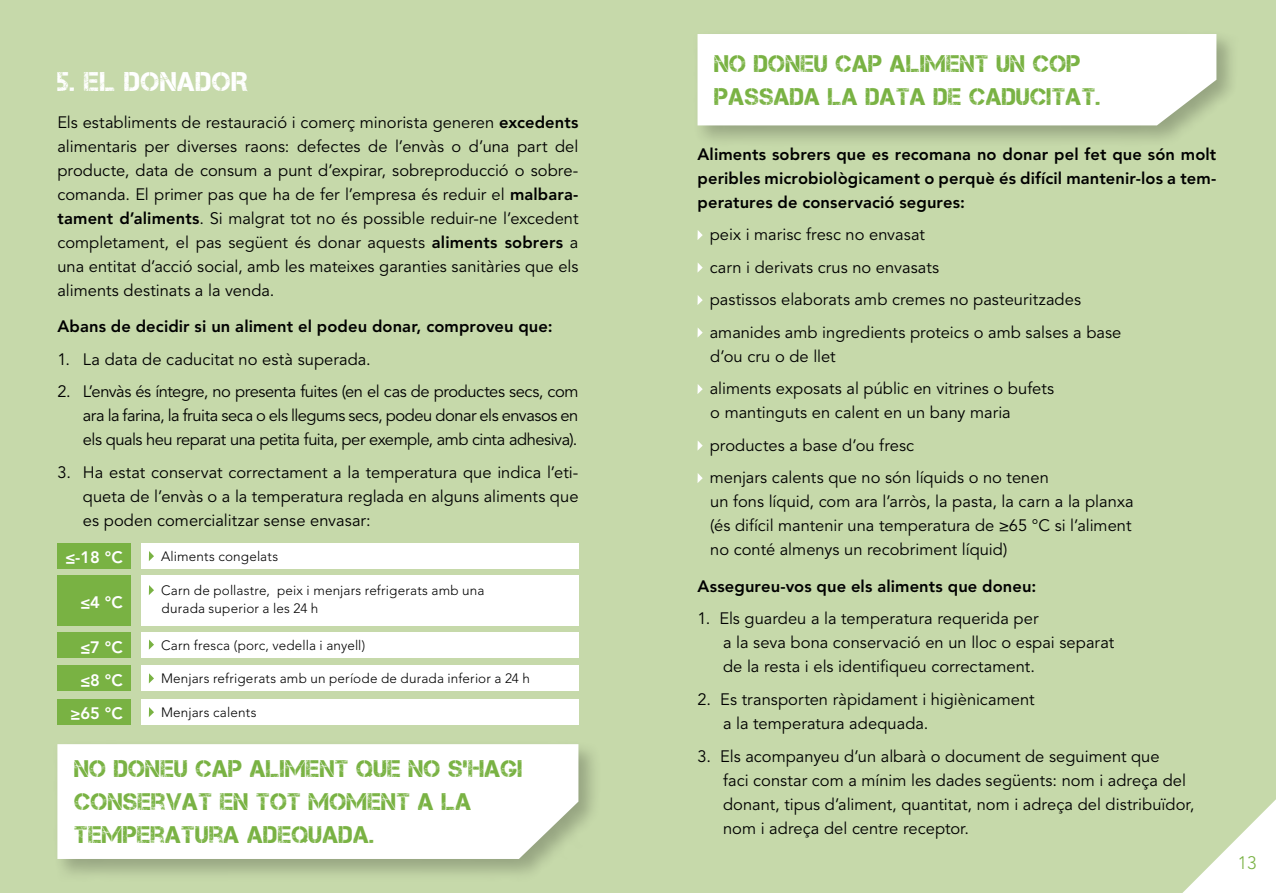
<style>
.page{position:relative;width:1276px;height:893px;background:#c6d9aa}
.page>*{position:absolute;margin:0;border:0;box-sizing:border-box;transform-origin:0 0}
.t1{font:27px "Captureit";letter-spacing:.03em;color:#fff}
.t2{font:24px/33px "Captureit";letter-spacing:.02em;color:#79b243}
.t3{font:300 18px "Avenir";color:#79b243}
.t4{font:16.5px/24px "Avenir";color:#000}
.t5{font:800 16.5px/24px "Avenir";letter-spacing:.005em;color:#000;text-align:justify}
.t6{font:800 16.5px/33.3px "Avenir";color:#fff;text-align:center}
.t7{font:300 13.5px/18px "Avenir";letter-spacing:.015em;color:#000}
.s1{font-weight:800}
.s2{font-family:"Helvetica Neue";font-weight:700}
.s3{font-family:"Helvetica Neue"}
</style>
<div class="page">
<div style="left:141px;top:543px;width:437px;height:26px;background:#fff"></div>
<div style="left:141px;top:575px;width:437px;height:50px;background:#fff"></div>
<div style="left:141px;top:632px;width:437px;height:25px;background:#fff"></div>
<div style="left:141px;top:665px;width:437px;height:26px;background:#fff"></div>
<div style="left:141px;top:699px;width:437px;height:26px;background:#fff"></div>
<svg style="left:149px;top:551px;width:5px;height:10px"></svg>
<svg style="left:149px;top:639px;width:5px;height:11px"></svg>
<svg style="left:149px;top:673px;width:5px;height:10px"></svg>
<svg style="left:149px;top:707px;width:5px;height:10px"></svg>
<svg style="left:149px;top:585px;width:5px;height:10px"></svg>
<div style="left:57px;top:543px;width:74px;height:26px;background:#79b243"></div>
<div style="left:57px;top:575px;width:74px;height:50px;background:#79b243"></div>
<div style="left:57px;top:632px;width:74px;height:25px;background:#79b243"></div>
<div style="left:57px;top:665px;width:74px;height:26px;background:#79b243"></div>
<div style="left:57px;top:699px;width:74px;height:26px;background:#79b243"></div>
<div style="left:53px;top:739px;width:549px;height:143px;background:#000;opacity:.24"></div>
<div style="left:57px;top:744px;width:521px;height:115px;background:#fff"></div>
<svg style="left:697px;top:230px;width:5px;height:10px"></svg>
<svg style="left:697px;top:263px;width:5px;height:10px"></svg>
<svg style="left:697px;top:295px;width:5px;height:10px"></svg>
<svg style="left:697px;top:328px;width:5px;height:10px"></svg>
<svg style="left:697px;top:384px;width:5px;height:10px"></svg>
<svg style="left:697px;top:441px;width:5px;height:10px"></svg>
<svg style="left:697px;top:473px;width:5px;height:10px"></svg>
<div style="left:693px;top:29px;width:546px;height:119px;background:#000;opacity:.24"></div>
<div style="left:697px;top:34px;width:519px;height:91px;background:#fff"></div>
<svg style="left:1182px;top:799px;width:94px;height:94px"></svg>
<h1 class="t1" style="left:57px;top:66px;width:192px">5. EL DONADOR</h1>
<p class="t4" style="left:57px;top:110px;width:522px;text-align:justify">Els establiments de restauració i comerç minorista generen <span class="s1">excedents </span>alimentaris per diverses raons: defectes de l’envàs o d’una part del producte, data de consum a punt d’expirar, sobreproducció o sobre&shy;comanda. El primer pas que ha de fer l’empresa és reduir el <span class="s1">malbara&shy;tament d’aliments</span>. Si malgrat tot no és possible reduir-ne l’excedent completament, el pas següent és donar aquests <span class="s1">aliments sobrers</span> a una entitat d’acció social, amb les mateixes garanties sanitàries que els aliments destinats a la venda.</p>
<p class="t5" style="left:57px;top:315px;width:497px">Abans de decidir si un aliment el podeu donar, comproveu que:</p>
<p class="t4" style="left:57px;top:348px;width:315px">1. La data de caducitat no està superada.</p>
<p class="t4" style="left:83px;top:380px;width:497px;text-align:justify;text-indent:-26px">2. L’envàs és íntegre, no presenta fuites (en el cas de productes secs, com ara la farina, la fruita seca o els llegums secs, podeu donar els envasos en els quals heu reparat una petita fuita, per exemple, amb cinta adhesiva).</p>
<p class="t4" style="left:83px;top:461px;width:497px;text-align:justify;text-indent:-26px">3. Ha estat conservat correctament a la temperatura que indica l’eti&shy;queta de l’envàs o a la temperatura reglada en alguns aliments que es poden comercialitzar sense envasar:</p>
<p class="t7" style="left:161px;top:547px;width:119px">Aliments congelats</p>
<p class="t6" style="left:65px;top:541px;width:59px"><span class="s2">≤</span>-18 °C</p>
<p class="t6" style="left:80px;top:586px;width:44px"><span class="s2">≤</span>4 °C</p>
<p class="t6" style="left:71px;top:630px;width:54px"><span class="s2">≤</span>7 °C <span class="s2">≤</span>8 °C <span class="s2">≥</span>65 °C</p>
<p class="t7" style="left:161px;top:581px;width:325px">Carn de pollastre, peix i menjars refrigerats amb una durada superior a les 24 h</p>
<p class="t7" style="left:161px;top:636px;width:206px">Carn fresca (porc, vedella i anyell)</p>
<p class="t7" style="left:161px;top:670px;width:370px">Menjars refrigerats amb un període de durada inferior a 24 h</p>
<p class="t7" style="left:161px;top:703px;width:97px">Menjars calents</p>
<h2 class="t2" style="left:74px;top:752px;width:449px">NO DONEU CAP ALIMENT QUE NO S’HAGI<br>CONSERVAT EN TOT MOMENT A LA<br>TEMPERATURA ADEQUADA.</h2>
<h2 class="t2" style="left:714px;top:47px;width:388px">NO DONEU CAP ALIMENT UN COP<br>PASSADA LA DATA DE CADUCITAT.</h2>
<p class="t5" style="left:697px;top:142px;width:520px">Aliments sobrers que es recomana no donar pel fet que són molt peribles microbiològicament o perquè és difícil mantenir-los a tem&shy;peratures de conservació segures:</p>
<p class="t4" style="left:710px;top:219px;width:413px;line-height:32.5px">peix i marisc fresc no envasat<br>carn i derivats crus no envasats<br>pastissos elaborats amb cremes no pasteuritzades amanides amb ingredients proteics o amb salses a base</p>
<p class="t4" style="left:710px;top:340px;width:346px;line-height:32.5px">d’ou cru o de llet<br>aliments exposats al públic en vitrines o bufets</p>
<p class="t4" style="left:710px;top:397px;width:341px;line-height:32.5px">o mantinguts en calent en un bany maria productes a base d’ou fresc<br>menjars calents que no són líquids o no tenen</p>
<p class="t4" style="left:710px;top:490px;width:425px">un fons líquid, com ara l’arròs, la pasta, la carn a la planxa (és difícil mantenir una temperatura de <span class="s3">≥</span>65 °C si l’aliment no conté almenys un recobriment líquid)</p>
<p class="t5" style="left:697px;top:574px;width:340px">Assegureu-vos que els aliments que doneu:</p>
<p class="t4" style="left:723px;top:607px;width:393px;text-indent:-26px">1. Els guardeu a la temperatura requerida per<br>a la seva bona conservació en un lloc o espai separat de la resta i els identifiqueu correctament.</p>
<p class="t4" style="left:723px;top:688px;width:313px;text-indent:-26px">2. Es transporten ràpidament i higiènicament a la temperatura adequada.</p>
<p class="t4" style="left:723px;top:744px;width:473px;text-indent:-26px">3. Els acompanyeu d’un albarà o document de seguiment que<br>faci constar com a mínim les dades següents: nom i adreça del donant, tipus d’aliment, quantitat, nom i adreça del distribuïdor, nom i adreça del centre receptor.</p>
<p class="t3" style="left:1237px;top:852px;width:20px">13</p>
</div>
